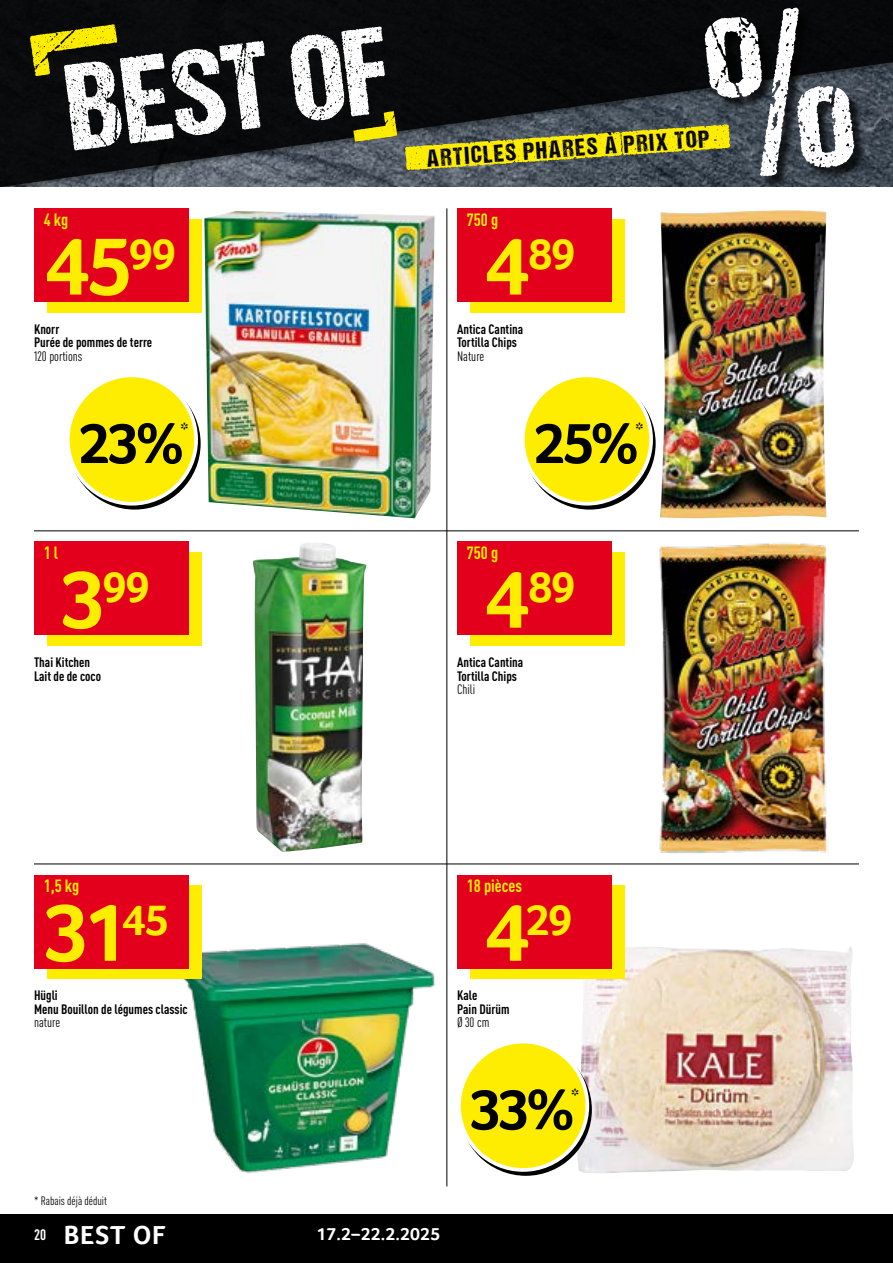
<style>
.page{position:relative;width:893px;height:1263px;background:#fff}
.page>*{position:absolute;margin:0;border:0;box-sizing:border-box;transform-origin:0 0}
.Preis_HOT{font:700 84px "Transgourmet";color:#ffed00}
.Rabattbutton{font:700 58.5px "Transgourmet";color:#000}
.Preis_HOT-2{font:700 44.55px "Transgourmet";letter-spacing:-.035em;color:#ffed00}
.t1{font:700 26.7px "Transgourmet";letter-spacing:.035em;color:#fff}
.t2{font:24.6px "DCC Ash";color:#000}
.Rabattbutton-2{font:700 19.5px "Transgourmet";color:#000}
.t3{font:700 18px "Transgourmet";letter-spacing:.01em;color:#fff}
.Unit_HOT{font:700 condensed 17.55px "DINOT";color:#ffed00}
.t4{font:700 condensed 15px "DINOT";color:#fff}
.t5{font:700 condensed 13.5px/13.5px "DINOT";color:#000}
.t6{font:condensed 13.5px "DINOT";color:#000}
.t7{font:condensed 12px "DINOT";color:#000}
.s1{font-size:84px}
</style>
<div class="page">
<hr style="left:446px;top:208px;width:1px;height:978px;background:#000">
<hr style="left:34px;top:530px;width:825px;height:1px;background:#000">
<hr style="left:34px;top:863px;width:825px;height:1px;background:#000">
<div style="left:0;top:1214px;width:893px;height:49px;background:#000"></div>
<svg style="left:0;top:0;width:893px;height:187px;background:#272b2f"></svg>
<div style="left:707px;top:10px;width:159px;height:178px;background:#000;opacity:.75"></div>
<svg style="left:29px;top:24px;width:368px;height:126px"></svg>
<div style="left:0;top:187px;width:893px;height:9px;background:#fff"></div>
<svg style="left:405px;top:7px;width:449px;height:169px;background:#4a4b37"></svg>
<img style="left:204px;top:211px;width:231px;height:307px">
<img style="left:660px;top:210px;width:167px;height:309px">
<img style="left:252px;top:543px;width:115px;height:309px">
<img style="left:659px;top:542px;width:170px;height:311px">
<img style="left:183px;top:943px;width:252px;height:231px">
<img style="left:577px;top:947px;width:277px;height:226px">
<div style="left:47px;top:219px;width:155px;height:94px;background:#ffed00"></div>
<div style="left:34px;top:208px;width:155px;height:94px;background:#e3001d"></div>
<svg style="left:70px;top:379px;width:129px;height:129px"></svg>
<div style="left:68px;top:375px;width:128px;height:129px;background:#ffed00;border-radius:50%"></div>
<div style="left:66px;top:373px;width:132px;height:133px;border:4px solid #fff;border-radius:50%"></div>
<div style="left:470px;top:219px;width:155px;height:94px;background:#ffed00"></div>
<div style="left:457px;top:208px;width:155px;height:94px;background:#e3001d"></div>
<svg style="left:525px;top:379px;width:129px;height:129px"></svg>
<div style="left:523px;top:375px;width:128px;height:129px;background:#ffed00;border-radius:50%"></div>
<div style="left:521px;top:373px;width:132px;height:133px;border:4px solid #fff;border-radius:50%"></div>
<div style="left:47px;top:552px;width:155px;height:94px;background:#ffed00"></div>
<div style="left:34px;top:541px;width:155px;height:94px;background:#e3001d"></div>
<div style="left:470px;top:552px;width:155px;height:94px;background:#ffed00"></div>
<div style="left:457px;top:541px;width:155px;height:94px;background:#e3001d"></div>
<div style="left:47px;top:885px;width:155px;height:94px;background:#ffed00"></div>
<div style="left:34px;top:874px;width:155px;height:94px;background:#e3001d"></div>
<div style="left:470px;top:885px;width:155px;height:94px;background:#ffed00"></div>
<div style="left:457px;top:874px;width:155px;height:94px;background:#e3001d"></div>
<svg style="left:462px;top:1045px;width:128px;height:129px"></svg>
<div style="left:459px;top:1041px;width:128px;height:129px;background:#ffed00;border-radius:50%"></div>
<div style="left:457px;top:1040px;width:132px;height:132px;border:4px solid #fff;border-radius:50%"></div>
<h3 class="t2" style="left:426px;top:145px;width:285px;rotate:-4deg">ARTICLES PHARES A` PRIX TOP</h3>
<p class="Unit_HOT" style="left:44px;top:209px;width:26px">4 kg</p>
<p class="Unit_HOT" style="left:467px;top:209px;width:33px">750 g</p>
<p class="Preis_HOT" style="left:44px;top:217px;width:134px">45<sup>99</sup></p>
<p class="Preis_HOT-2" style="left:484px;top:228px;width:94px"><span class="s1">4</span>89</p>
<p class="t5" style="left:34px;top:322px;width:120px">Knorr<br>Purée de pommes de terre</p>
<p class="t6" style="left:34px;top:348px;width:50px">120 portions</p>
<p class="t5" style="left:457px;top:322px;width:68px">Antica Cantina<br>Tortilla Chips</p>
<p class="t6" style="left:457px;top:348px;width:29px">Nature</p>
<p class="Rabattbutton" style="left:78px;top:409px;width:108px">23%</p>
<p class="Rabattbutton-2" style="left:181px;top:418px;width:10px">*</p>
<p class="Rabattbutton" style="left:533px;top:409px;width:107px">25%</p>
<p class="Rabattbutton-2" style="left:635px;top:418px;width:10px">*</p>
<p class="Unit_HOT" style="left:44px;top:542px;width:16px">1 l</p>
<p class="Unit_HOT" style="left:467px;top:542px;width:33px">750 g</p>
<p class="Preis_HOT-2" style="left:61px;top:561px;width:91px"><span class="s1">3</span>99</p>
<p class="Preis_HOT-2" style="left:484px;top:561px;width:94px"><span class="s1">4</span>89</p>
<p class="t5" style="left:34px;top:655px;width:69px">Thai Kitchen<br>Lait de de coco</p>
<p class="t5" style="left:457px;top:655px;width:68px">Antica Cantina<br>Tortilla Chips</p>
<p class="t6" style="left:457px;top:681px;width:20px">Chili</p>
<p class="Unit_HOT" style="left:44px;top:875px;width:37px">1,5 kg</p>
<p class="Unit_HOT" style="left:467px;top:875px;width:57px">18 pièces</p>
<p class="Preis_HOT" style="left:44px;top:883px;width:127px">31<sup>45</sup></p>
<p class="Preis_HOT-2" style="left:484px;top:894px;width:91px"><span class="s1">4</span>29</p>
<p class="t5" style="left:34px;top:988px;width:155px">Hügli<br>Menu Bouillon de légumes classic</p>
<p class="t6" style="left:34px;top:1014px;width:28px">nature</p>
<p class="t5" style="left:457px;top:988px;width:54px">Kale<br>Pain Dürüm</p>
<p class="t6" style="left:457px;top:1014px;width:34px">Ø 30 cm</p>
<p class="Rabattbutton" style="left:470px;top:1075px;width:106px">33%</p>
<p class="Rabattbutton-2" style="left:571px;top:1084px;width:10px">*</p>
<p class="t7" style="left:34px;top:1194px;width:75px">* Rabais déjà déduit</p>
<h3 class="t1" style="left:64px;top:1220px;width:103px">BEST OF</h3>
<h3 class="t3" style="left:316px;top:1224px;width:125px">17.2–22.2.2025</h3>
<p class="t4" style="left:34px;top:1226px;width:14px">20</p>
</div>
